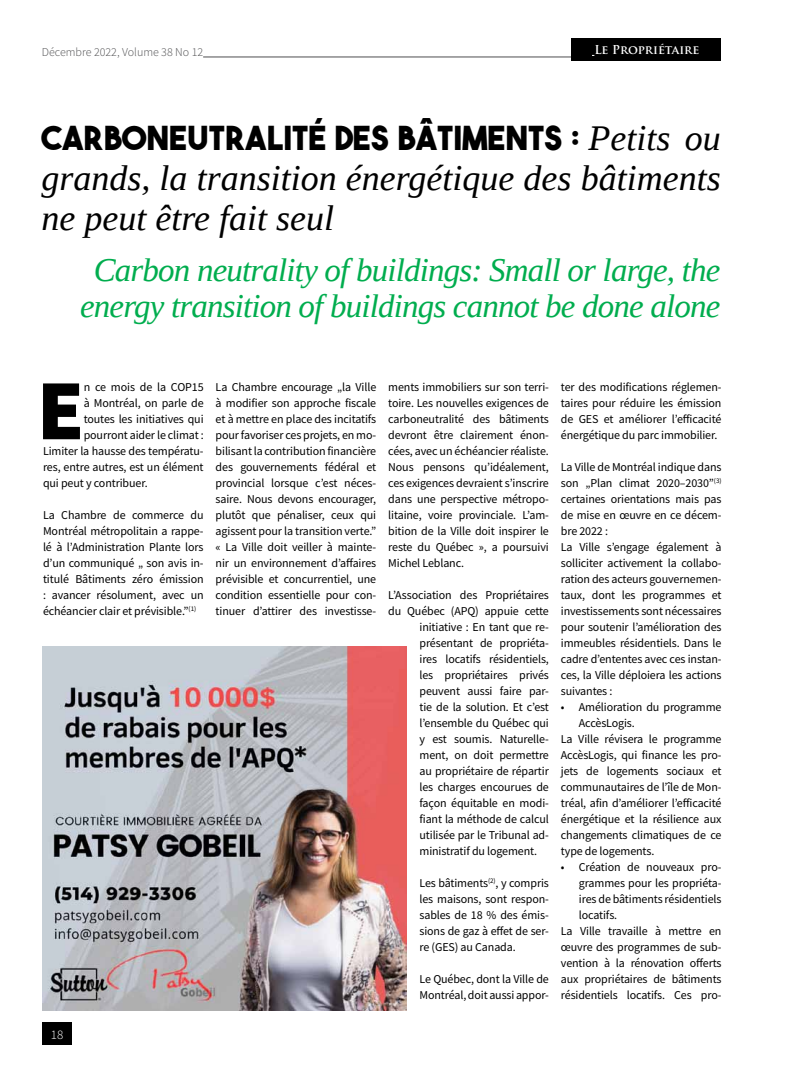
<style>
.page{position:relative;width:792px;height:1080px;background:#fff}
.page>*{position:absolute;margin:0;border:0;box-sizing:border-box;transform-origin:0 0}
.t1{font:900 85.8px "Source Sans Pro";color:#000}
.t2{font:italic 36px/40px "Liberation Serif";color:#000}
.t3{font:italic 33px/36px "Liberation Serif";letter-spacing:-.025em;color:#00ad4e;text-align:center}
.t4{font:33px "The Bold Font";color:#000}
.t5{font:300 13px "Source Sans Pro";color:#fff}
.t6{font:12px/16px "Source Sans Pro";letter-spacing:-.01em;color:#000;text-align:justify}
.t7{font:300 12px "Source Sans Pro";color:#4d4d4f}
.t8{font:700 12px "Trajan Pro";color:#fff}
.s1{font-family:"Liberation Serif";font-style:italic;font-size:36px}
</style>
<div class="page">
<img style="left:42px;top:646px;width:365px;height:365px">
<hr style="left:203px;top:57px;width:370px;height:1px;background:#4d4d4f">
<div style="left:42px;top:1023px;width:30px;height:22px;background:#000"></div>
<div style="left:571px;top:39px;width:150px;height:22px;background:#000"></div>
<p class="t7" style="left:42px;top:44px;width:163px">Décembre 2022, Volume 38 No 12</p>
<p class="t8" style="left:594px;top:42px;width:107px">Le Propriétaire</p>
<h3 class="t4" style="left:42px;top:117px;width:681px">CARBONEUTRALITÉ DES BÂTIMENTS : <span class="s1">Petits ou</span></h3>
<h2 class="t2" style="left:41px;top:158px;width:681px">grands, la transition énergétique des bâtiments ne peut être fait seul</h2>
<h3 class="t3" style="left:80px;top:252px;width:642px">Carbon neutrality of buildings: Small or large, the energy transition of buildings cannot be done alone</h3>
<h1 class="t1" style="left:37px;top:351px;width:38px">E</h1>
<p class="t6" style="left:84px;top:379px;width:121px">n ce mois de la COP15</p>
<p class="t6" style="left:84px;top:395px;width:121px">à Montréal, on parle de</p>
<p class="t6" style="left:84px;top:411px;width:121px">toutes les initiatives qui</p>
<p class="t6" style="left:84px;top:427px;width:121px">pourront aider le climat :</p>
<p class="t6" style="left:43px;top:443px;width:162px">Limiter la hausse des températu-</p>
<p class="t6" style="left:43px;top:459px;width:162px">res, entre autres, est un élément</p>
<p class="t6" style="left:43px;top:475px;width:106px">qui peut y contribuer.</p>
<p class="t6" style="left:43px;top:507px;width:162px">La Chambre de commerce du Montréal métropolitain a rappe&shy;lé à l’Administration Plante lors d’un communiqué „ son avis in&shy;titulé Bâtiments zéro émission : avancer résolument, avec un échéancier clair et prévisible.”<sup>(1)</sup></p>
<p class="t5" style="left:51px;top:1027px;width:14px">18</p>
<p class="t6" style="left:216px;top:379px;width:162px">La Chambre encourage „la Ville à modifier son approche fiscale et à mettre en place des incitatifs pour favoriser ces projets, en mo&shy;bilisant la contribution financière des gouvernements fédéral et provincial lorsque c’est néces&shy;saire. Nous devons encourager, plutôt que pénaliser, ceux qui agissent pour la transition verte.” « La Ville doit veiller à mainte&shy;nir un environnement d’affaires prévisible et concurrentiel, une condition essentielle pour con&shy;tinuer d’attirer des investisse-</p>
<p class="t6" style="left:388px;top:379px;width:162px">ments immobiliers sur son terri&shy;toire. Les nouvelles exigences de carboneutralité des bâtiments devront être clairement énon&shy;cées, avec un échéancier réaliste.<br>Nous pensons qu’idéalement, ces exigences devraient s’inscrire dans une perspective métropo&shy;litaine, voire provinciale. L’am&shy;bition de la Ville doit inspirer le reste du Québec », a poursuivi Michel Leblanc.</p>
<p class="t6" style="left:388px;top:587px;width:162px">L’Association des Propriétaires</p>
<p class="t6" style="left:388px;top:603px;width:162px">du Québec (APQ) appuie cette</p>
<p class="t6" style="left:420px;top:619px;width:131px">initiative : En tant que re-</p>
<p class="t6" style="left:420px;top:635px;width:131px">présentant de propriéta-</p>
<p class="t6" style="left:420px;top:651px;width:131px">ires locatifs résidentiels,</p>
<p class="t6" style="left:420px;top:667px;width:131px">les propriétaires privés</p>
<p class="t6" style="left:420px;top:683px;width:131px">peuvent aussi faire par-</p>
<p class="t6" style="left:420px;top:699px;width:131px">tie de la solution. Et c’est</p>
<p class="t6" style="left:420px;top:715px;width:131px">l’ensemble du Québec qui</p>
<p class="t6" style="left:420px;top:731px;width:131px">y est soumis. Naturelle-</p>
<p class="t6" style="left:420px;top:747px;width:131px">ment, on doit permettre</p>
<p class="t6" style="left:420px;top:763px;width:131px">au propriétaire de répartir</p>
<p class="t6" style="left:420px;top:779px;width:131px">les charges encourues de</p>
<p class="t6" style="left:420px;top:795px;width:131px">façon équitable en modi-</p>
<p class="t6" style="left:420px;top:811px;width:131px">fiant la méthode de calcul</p>
<p class="t6" style="left:420px;top:827px;width:131px">utilisée par le Tribunal ad-</p>
<p class="t6" style="left:420px;top:843px;width:119px">ministratif du logement.</p>
<p class="t6" style="left:420px;top:875px;width:131px">Les bâtiments<sup>(2)</sup>, y compris les maisons, sont respon&shy;sables de 18 % des émis&shy;sions de gaz à effet de ser&shy;re (GES) au Canada.</p>
<p class="t6" style="left:420px;top:971px;width:131px">Le Québec, dont la Ville de<br>Montréal, doit aussi appor-</p>
<p class="t6" style="left:561px;top:379px;width:162px">ter des modifications réglemen&shy;taires pour réduire les émission de GES et améliorer l’efficacité énergétique du parc immobilier.</p>
<p class="t6" style="left:561px;top:459px;width:162px;text-align:left">La Ville de Montréal indique dans son „Plan climat 2020–2030”<sup>(3) </sup>certaines orientations mais pas de mise en œuvre en ce décem&shy;bre 2022 :<br>La Ville s’engage également à solliciter activement la collabo&shy;ration des acteurs gouvernemen&shy;taux, dont les programmes et investissements sont nécessaires pour soutenir l’amélioration des immeubles résidentiels. Dans le cadre d’ententes avec ces instan&shy;ces, la Ville déploiera les actions suivantes :</p>
<p class="t6" style="left:561px;top:699px;width:162px">• Amélioration du programme</p>
<p class="t6" style="left:579px;top:715px;width:57px">AccèsLogis.</p>
<p class="t6" style="left:561px;top:731px;width:162px">La Ville révisera le programme</p>
<p class="t6" style="left:561px;top:747px;width:162px">AccèsLogis, qui finance les pro-</p>
<p class="t6" style="left:561px;top:763px;width:162px">jets de logements sociaux et</p>
<p class="t6" style="left:561px;top:779px;width:162px">communautaires de l’île de Mon-</p>
<p class="t6" style="left:561px;top:795px;width:162px">tréal, afin d’améliorer l’efficacité</p>
<p class="t6" style="left:561px;top:811px;width:162px">énergétique et la résilience aux</p>
<p class="t6" style="left:561px;top:827px;width:162px">changements climatiques de ce</p>
<p class="t6" style="left:561px;top:843px;width:95px">type de logements.</p>
<p class="t6" style="left:561px;top:859px;width:162px">• Création de nouveaux pro-</p>
<p class="t6" style="left:579px;top:875px;width:144px">grammes pour les propriéta-</p>
<p class="t6" style="left:579px;top:891px;width:144px">ires de bâtiments résidentiels</p>
<p class="t6" style="left:579px;top:907px;width:40px">locatifs.</p>
<p class="t6" style="left:561px;top:923px;width:162px">La Ville travaille à mettre en</p>
<p class="t6" style="left:561px;top:939px;width:162px">œuvre des programmes de sub-</p>
<p class="t6" style="left:561px;top:955px;width:162px">vention à la rénovation offerts</p>
<p class="t6" style="left:561px;top:971px;width:162px">aux propriétaires de bâtiments</p>
<p class="t6" style="left:561px;top:987px;width:162px">résidentiels locatifs. Ces pro-</p>
</div>
